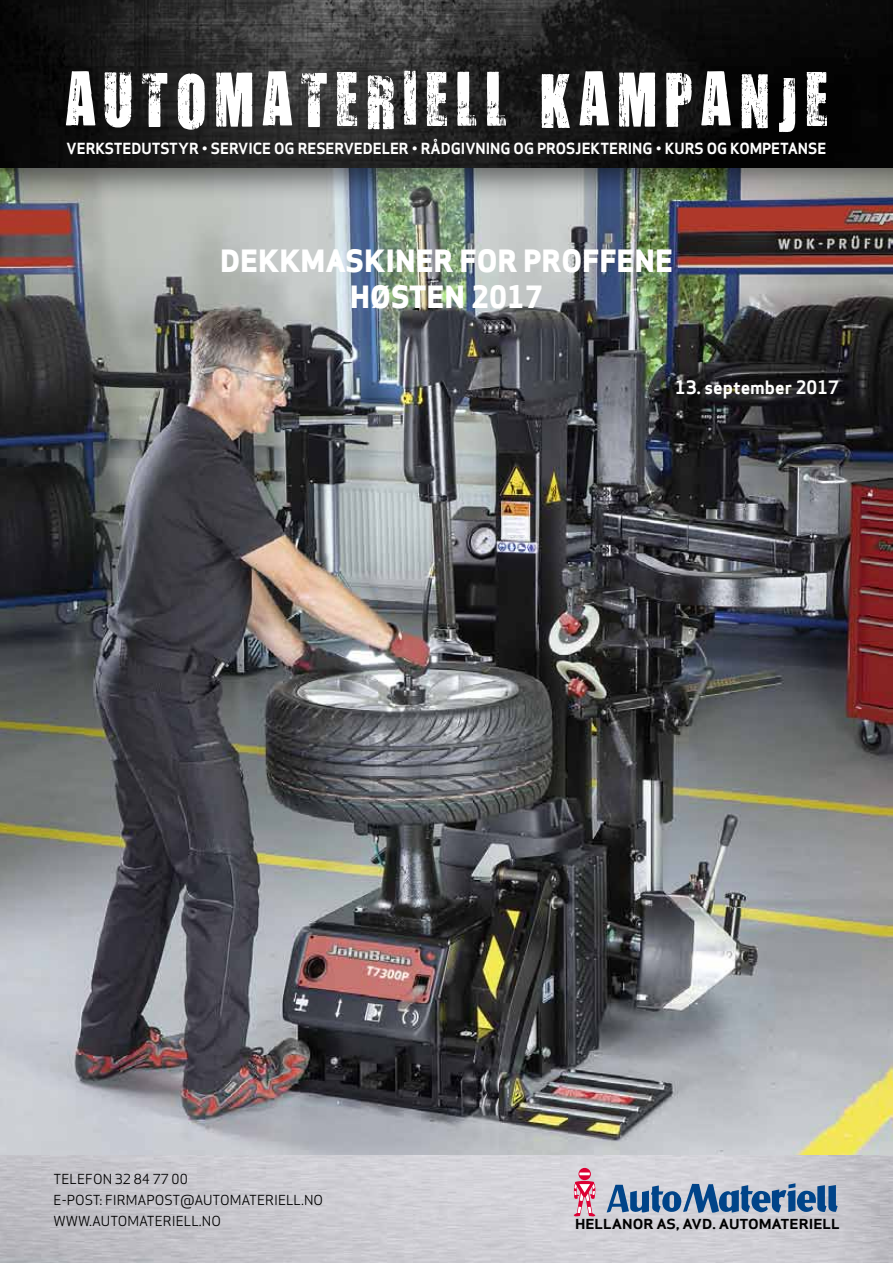
<style>
.page{position:relative;width:893px;height:1263px;background:#fff}
.page>*{position:absolute;margin:0;border:0;box-sizing:border-box;transform-origin:0 0}
.t1{font:63px "You Are Loved";letter-spacing:.12em;color:#fff}
.t2{font:800 30px/36px "Apex Sans";color:#fff;text-align:center}
.t3{font:700 18px "Apex Sans";color:#fff}
.t4{font:700 15px "Apex Sans";color:#fff}
.t5{font:13.5px/21px "Apex Sans";color:#000}
.t6{font:700 13.5px "Apex Sans";color:#000;scale:1.14 1}
</style>
<div class="page">
<img style="left:0;top:201px;width:893px;height:954px">
<div style="left:0;top:0;width:893px;height:201px;background:#000;opacity:.5"></div>
<img style="left:0;top:0;width:893px;height:168px">
<svg style="left:578px;top:1168px;width:13px;height:12px"></svg>
<svg style="left:574px;top:1172px;width:22px;height:44px"></svg>
<svg style="left:607px;top:1183px;width:231px;height:30px;background:#6c8cb1"></svg>
<h1 class="t1" style="left:65px;top:58px;width:765px">AUTOMATERIELL KAMPANJE</h1>
<p class="t4" style="left:67px;top:139px;width:761px">VERKSTEDUTSTYR • SERVICE OG RESERVEDELER • RÅDGIVNING OG PROSJEKTERING • KURS OG KOMPETANSE</p>
<h2 class="t2" style="left:220px;top:243px;width:454px">DEKKMASKINER FOR PROFFENE<br>HØSTEN 2017</h2>
<p class="t3" style="left:675px;top:375px;width:165px">13. SEPTEMBER 2017</p>
<p class="t5" style="left:54px;top:1167px;width:271px">TELEFON 32 84 77 00<br>E-POST: FIRMAPOST@AUTOMATERIELL.NO<br>WWW.AUTOMATERIELL.NO</p>
<p class="t6" style="left:575px;top:1216px;width:19px">HELLANOR</p>
<p class="t6" style="left:656px;top:1216px;width:33px">AS , AVD</p>
<p class="t6" style="left:712px;top:1216px;width:15px">. AUTOMATERIELL</p>
</div>
